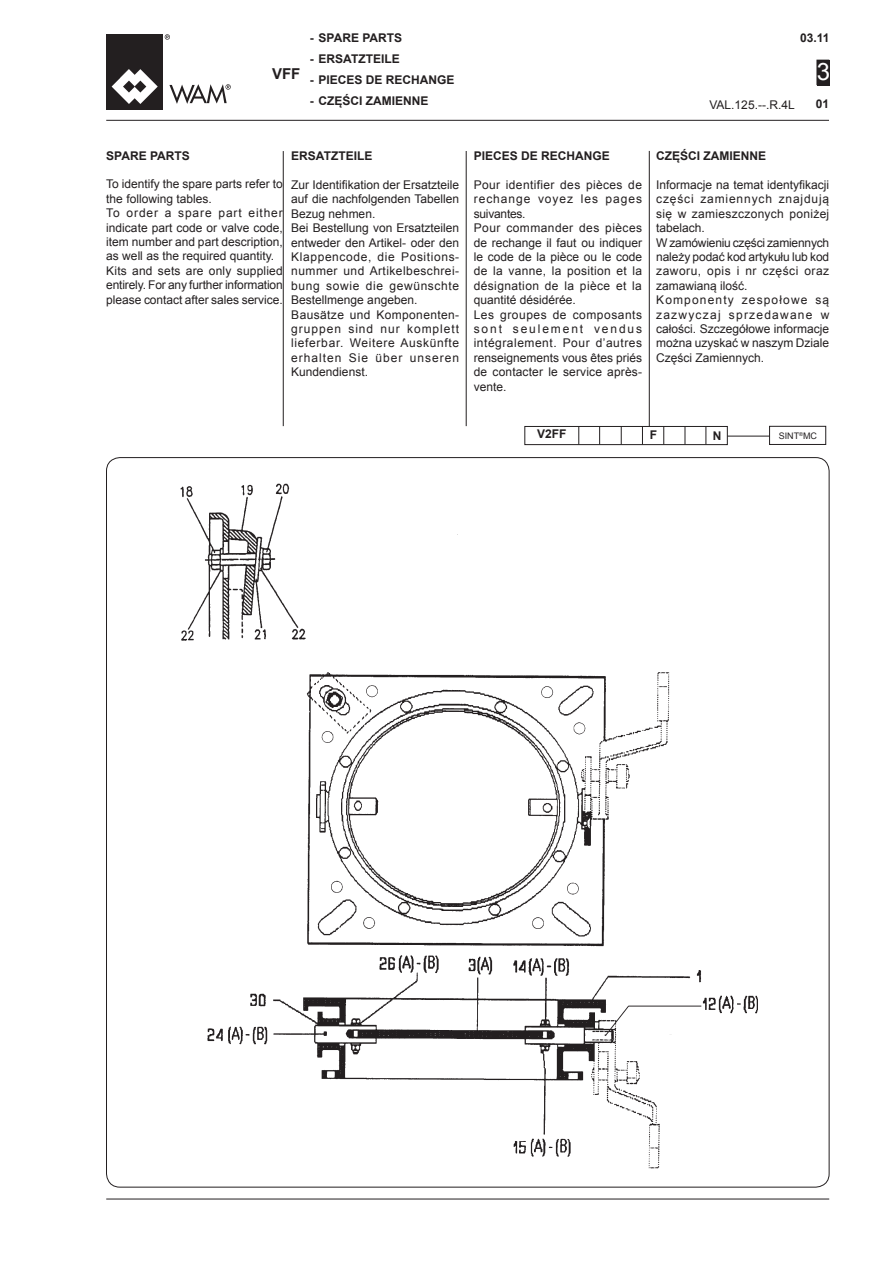
<style>
.page{position:relative;width:893px;height:1263px;background:#fff}
.page>*{position:absolute;margin:0;border:0;box-sizing:border-box;transform-origin:0 0}
.t1{font:24px "Arial";color:#fff}
.t2{font:700 15px "Arial";color:#231f20}
.Normale{font:12px/14.4px "Arial";color:#231f20;text-align:justify}
.Normale-2{font:700 12px "Arial";color:#231f20}
.Indice{font:700 12px "Arial";color:#231f20}
.t3{font:9px "Arial";color:#231f20}
</style>
<div class="page">
<hr style="left:106px;top:1199px;width:723px;height:1px;background:#231f20">
<hr style="left:106px;top:120px;width:723px;height:1px;background:#231f20">
<svg style="left:165px;top:34px;width:5px;height:6px"></svg>
<div style="left:106px;top:34px;width:57px;height:76px;background:#231f20"></div>
<svg style="left:169px;top:84px;width:62px;height:20px"></svg>
<svg style="left:112px;top:69px;width:46px;height:35px"></svg>
<hr style="left:283px;top:151px;width:1px;height:275px;background:#231f20">
<hr style="left:466px;top:151px;width:1px;height:275px;background:#231f20">
<hr style="left:649px;top:151px;width:1px;height:275px;background:#231f20">
<div style="left:817px;top:60px;width:12px;height:26px;background:#231f20"></div>
<div style="left:525px;top:426px;width:202px;height:19px;border:1px solid #231f20"></div>
<svg style="left:578px;top:426px;width:1px;height:18px"></svg>
<svg style="left:599px;top:426px;width:1px;height:18px"></svg>
<svg style="left:621px;top:426px;width:1px;height:18px"></svg>
<svg style="left:642px;top:426px;width:1px;height:18px"></svg>
<svg style="left:663px;top:426px;width:1px;height:18px"></svg>
<svg style="left:685px;top:426px;width:1px;height:18px"></svg>
<svg style="left:706px;top:426px;width:1px;height:18px"></svg>
<div style="left:769px;top:426px;width:57px;height:19px;border:1px solid #231f20"></div>
<hr style="left:727px;top:436px;width:42px;height:1px;background:#231f20">
<img style="left:181px;top:484px;width:577px;height:684px">
<p class="t2" style="left:272px;top:64px;width:30px">VFF</p>
<p class="Normale-2" style="left:310px;top:30px;width:94px">- SPARE PARTS</p>
<p class="Normale-2" style="left:310px;top:51px;width:91px">- ERSATZTEILE</p>
<p class="Normale-2" style="left:310px;top:72px;width:146px">- PIECES DE RECHANGE</p>
<p class="Normale-2" style="left:310px;top:93px;width:120px">- CZĘŚCI ZAMIENNE</p>
<p class="Normale" style="left:709px;top:97px;width:87px">VAL.125.--.R.4L</p>
<p class="Normale-2" style="left:816px;top:96px;width:15px">01</p>
<p class="Indice" style="left:800px;top:30px;width:31px">03.11</p>
<p class="t1" style="left:817px;top:56px;width:15px">3</p>
<p class="Normale-2" style="left:106px;top:148px;width:85px">SPARE PARTS</p>
<p class="Normale" style="left:106px;top:177px;width:178px">To identify the spare parts refer to the following tables.</p>
<p class="Normale" style="left:106px;top:206px;width:178px">To order a spare part either indicate part code or valve code, item number and part description, as well as the required quantity.</p>
<p class="Normale" style="left:106px;top:264px;width:178px">Kits and sets are only supplied entirely. For any further information please contact after sales service.</p>
<p class="Normale-2" style="left:291px;top:148px;width:83px">ERSATZTEILE</p>
<p class="Normale" style="left:291px;top:178px;width:169px">Zur Identifikation der Ersatzteile auf die nachfolgenden Tabellen Bezug nehmen.</p>
<p class="Normale" style="left:291px;top:221px;width:169px">Bei Bestellung von Ersatzteilen entweder den Artikel- oder den Klappencode, die Positions&shy;nummer und Artikelbeschrei&shy;bung sowie die gewünschte Bestellmenge angeben.</p>
<p class="Normale" style="left:291px;top:307px;width:169px">Bausätze und Komponenten&shy;gruppen sind nur komplett lieferbar. Weitere Auskünfte erhalten Sie über unseren Kundendienst.</p>
<p class="Normale-2" style="left:474px;top:148px;width:138px">PIECES DE RECHANGE</p>
<p class="Normale" style="left:474px;top:178px;width:170px">Pour identifier des pièces de rechange voyez les pages suivantes.</p>
<p class="Normale" style="left:474px;top:221px;width:170px">Pour commander des pièces de rechange il faut ou indiquer le code de la pièce ou le code de la vanne, la position et la désignation de la pièce et la quantité désidérée.</p>
<p class="Normale" style="left:474px;top:307px;width:170px">Les groupes de composants sont seulement vendus intégralement. Pour d’autres renseignements vous êtes priés de contacter le service après&shy;vente.</p>
<p class="Normale-2" style="left:656px;top:148px;width:112px">CZĘŚCI ZAMIENNE</p>
<p class="Normale" style="left:656px;top:178px;width:175px">Informacje na temat identyfikacji części zamiennych znajdują się w zamieszczonych poniżej tabelach.</p>
<p class="Normale" style="left:656px;top:235px;width:175px">W zamówieniu części zamiennych należy podać kod artykułu lub kod zaworu, opis i nr części oraz zamawianą ilość.</p>
<p class="Normale" style="left:656px;top:293px;width:175px">Komponenty zespołowe są zazwyczaj sprzedawane w całości. Szczegółowe informacje można uzyskać w naszym Dziale Części Zamiennych.</p>
<p class="Normale-2" style="left:537px;top:426px;width:31px">V2FF</p>
<p class="Normale-2" style="left:650px;top:427px;width:9px">F</p>
<p class="Normale-2" style="left:713px;top:427px;width:10px">N</p>
<p class="t3" style="left:779px;top:429px;width:40px">SINT<sup>®</sup>MC</p>
</div>
